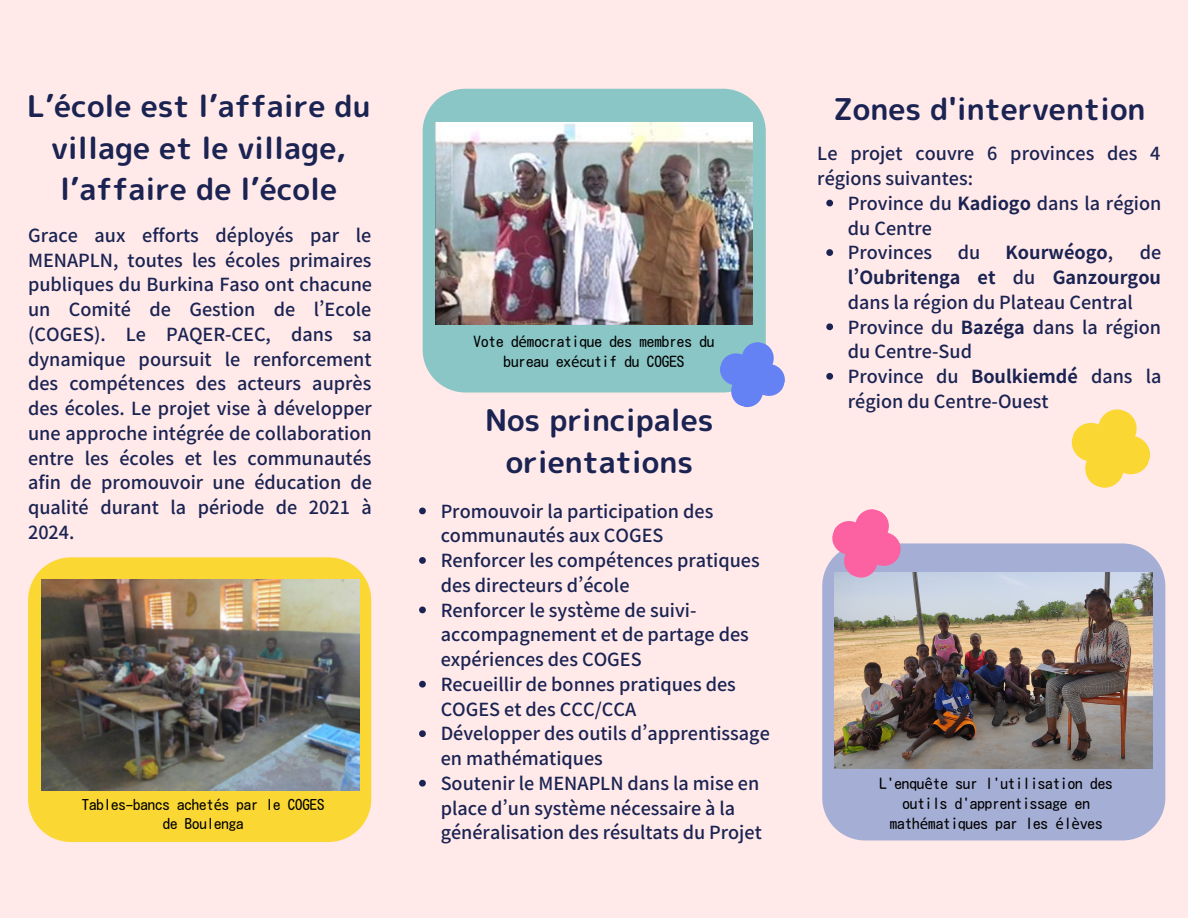
<style>
.page{position:relative;width:1188px;height:918px;background:#ffe9e9}
.page>*{position:absolute;margin:0;border:0;box-sizing:border-box;transform-origin:0 0}
.t1{font:30px/41.7px "rounded mplus 1 p bold";color:#1a2352;text-align:center}
.t2{font:500 18px/24.8px "Noto Sans JP";color:#1a2352}
.t3{font:700 18px "Noto Sans JP";color:#1a2352}
.t4{font:15px/20.2px "Motoya L Maru W3 90 ms RKSJ H";color:#000;text-align:center}
.t5{font:14.7px/19.8px "Motoya L Maru W3 90 ms RKSJ H";color:#000;text-align:center}
.s1{font-family:"Noto Sans Gurmukhi"}
.s2{font-family:"Noto Sans"}
.s3{font-weight:700}
.s4{font-weight:500}
</style>
<div class="page">
<svg style="left:28px;top:557px;width:343px;height:285px;background:#f7d53f"></svg>
<div style="left:423px;top:89px;width:343px;height:303px;background:#8ac6c6"></div>
<img style="left:436px;top:122px;width:317px;height:203px">
<div style="left:822px;top:543px;width:343px;height:297px;background:#a5aed4"></div>
<img style="left:835px;top:572px;width:317px;height:196px">
<svg style="left:826px;top:200px;width:7px;height:6px"></svg>
<svg style="left:826px;top:249px;width:7px;height:7px"></svg>
<svg style="left:826px;top:323px;width:7px;height:7px"></svg>
<svg style="left:826px;top:373px;width:7px;height:7px"></svg>
<svg style="left:830px;top:509px;width:73px;height:71px"></svg>
<svg style="left:718px;top:340px;width:67px;height:68px"></svg>
<svg style="left:1071px;top:409px;width:80px;height:79px"></svg>
<img style="left:42px;top:580px;width:317px;height:210px">
<svg style="left:419px;top:508px;width:7px;height:6px"></svg>
<svg style="left:419px;top:557px;width:7px;height:7px"></svg>
<svg style="left:419px;top:607px;width:7px;height:6px"></svg>
<svg style="left:419px;top:681px;width:7px;height:7px"></svg>
<svg style="left:419px;top:730px;width:7px;height:7px"></svg>
<svg style="left:419px;top:780px;width:7px;height:7px"></svg>
<h1 class="t1" style="left:27px;top:85px;width:345px">L’école est l’affaire du village et le village, l’affaire de l’école</h1>
<p class="t2" style="left:28px;top:222px;width:346px;text-align:justify">Grace aux efforts déployés par le MENAPLN, toutes les écoles primaires publiques du Burkina Faso ont chacune un Comité de Gestion de l’Ecole (COGES). Le PAQER-CEC, dans sa dynamique poursuit le renforcement des compétences des acteurs auprès des écoles. Le projet vise à développer une approche intégrée de collaboration entre les écoles et les communautés afin de promouvoir une éducation de qualité durant la période de 2021 à 2024.</p>
<p class="t5" style="left:82px;top:794px;width:244px">Tables<span class="s1">–</span>bancs achet<span class="s2">é</span>s par le COGES de Boulenga</p>
<p class="t4" style="left:474px;top:331px;width:242px">Vote d<span class="s2">é</span>mocratique des membres du bureau ex<span class="s2">é</span>cutif du COGES</p>
<h1 class="t1" style="left:485px;top:399px;width:230px">Nos principales orientations</h1>
<p class="t2" style="left:441px;top:498px;width:331px">Promouvoir la participation des communautés aux COGES<br>Renforcer les compétences pratiques des directeurs d’école<br>Renforcer le système de suivi&shy;accompagnement et de partage des expériences des COGES<br>Recueillir de bonnes pratiques des<br>COGES et des CCC/CCA<br>Développer des outils d’apprentissage en mathématiques<br>Soutenir le MENAPLN dans la mise en place d’un système nécessaire à la généralisation des résultats du Projet</p>
<h1 class="t1" style="left:833px;top:88px;width:314px">Zones d'intervention</h1>
<p class="t2" style="left:817px;top:140px;width:345px">Le projet couvre 6 provinces des 4 régions suivantes:</p>
<p class="t2" style="left:848px;top:190px;width:315px">Province du <span class="s3">Kadiogo</span> dans la région du Centre<br>Provinces</p>
<p class="t2" style="left:958px;top:239px;width:24px">du</p>
<p class="t3" style="left:1006px;top:238px;width:109px">Kourwéogo<span class="s4">,</span></p>
<p class="t2" style="left:848px;top:239px;width:315px;text-indent:292px">de <span class="s3">l’Oubritenga et</span> du <span class="s3">Ganzourgou </span>dans la région du Plateau Central<br>Province du <span class="s3">Bazéga</span> dans la région du Centre-Sud<br>Province du <span class="s3">Boulkiemdé</span> dans la région du Centre-Ouest</p>
<p class="t4" style="left:879px;top:773px;width:235px">L'enqu<span class="s2">ê</span>te sur l'utilisation des outils d'apprentissage en math<span class="s2">é</span>matiques par les <span class="s2">é</span>l<span class="s2">è</span>ves</p>
</div>
